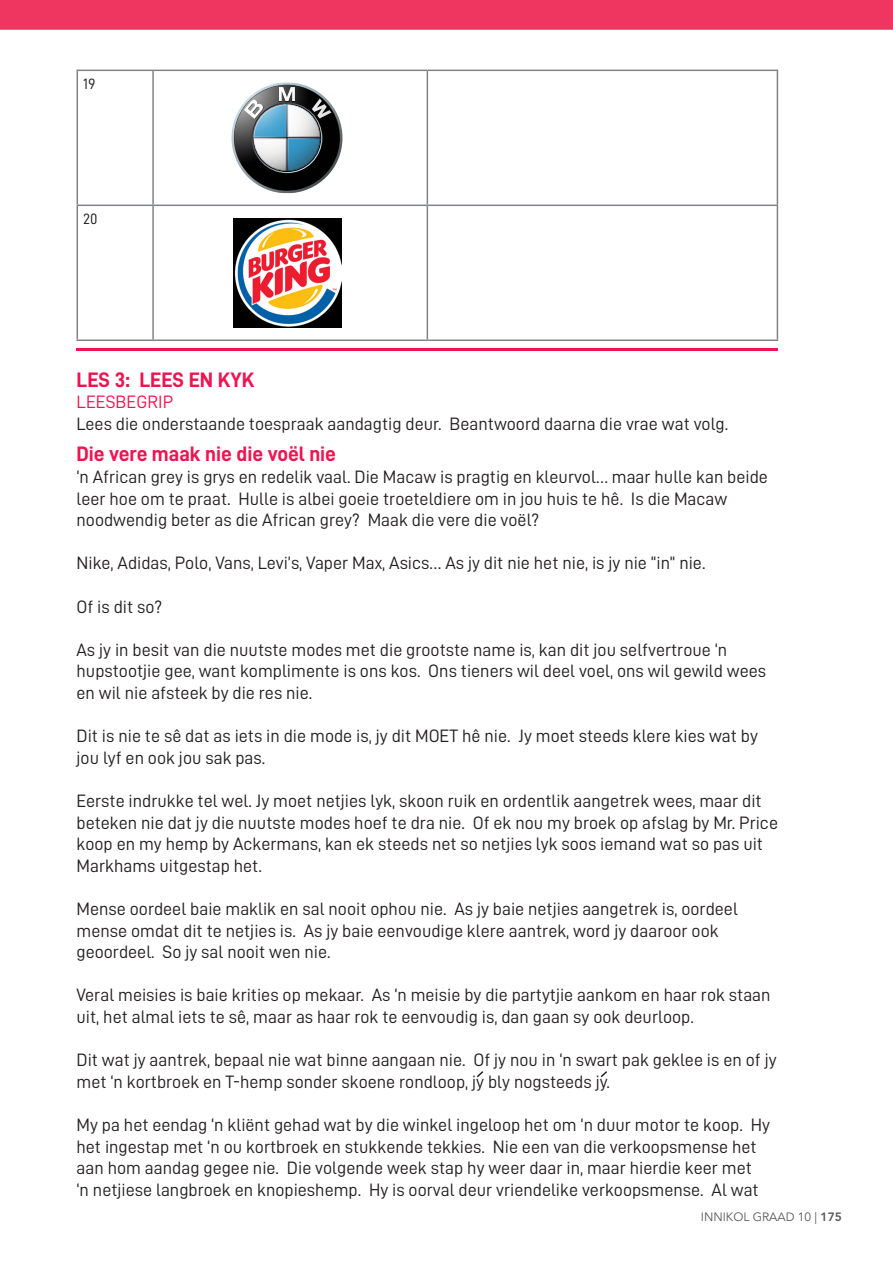
<style>
.page{position:relative;width:893px;height:1263px;background:#fff}
.page>*{position:absolute;margin:0;border:0;box-sizing:border-box;transform-origin:0 0}
.t1{font:21px "D DIN Bold";color:#ed1450}
.t2{font:18px/21.6px "D DIN";color:#231f20}
.t3{font:18px "D DIN";color:#ed1450}
.t4{font:15px "D DIN";color:#231f20}
.t5{font:12px "Avenir LT Std";color:#57585a}
.s1{font-weight:800}
</style>
<div class="page">
<hr style="left:77px;top:70px;width:76px;height:1px;background:#808285">
<hr style="left:77px;top:71px;width:1px;height:134px;background:#808285">
<hr style="left:153px;top:70px;width:274px;height:1px;background:#808285">
<hr style="left:152px;top:71px;width:2px;height:134px;background:#808285">
<hr style="left:427px;top:70px;width:351px;height:1px;background:#808285">
<hr style="left:427px;top:71px;width:1px;height:134px;background:#808285">
<hr style="left:777px;top:71px;width:1px;height:134px;background:#808285">
<hr style="left:77px;top:205px;width:76px;height:1px;background:#808285">
<hr style="left:77px;top:206px;width:1px;height:133px;background:#808285">
<hr style="left:153px;top:205px;width:274px;height:1px;background:#808285">
<hr style="left:152px;top:206px;width:2px;height:133px;background:#808285">
<hr style="left:427px;top:205px;width:351px;height:1px;background:#808285">
<hr style="left:427px;top:206px;width:1px;height:133px;background:#808285">
<hr style="left:777px;top:206px;width:1px;height:133px;background:#808285">
<hr style="left:77px;top:339px;width:76px;height:2px;background:#808285">
<hr style="left:153px;top:339px;width:274px;height:2px;background:#808285">
<hr style="left:427px;top:339px;width:351px;height:2px;background:#808285">
<svg style="left:232px;top:83px;width:110px;height:109px"></svg>
<img style="left:233px;top:218px;width:108px;height:109px">
<hr style="left:77px;top:349px;width:701px;height:2px;background:#ed1450">
<div style="left:0;top:0;width:893px;height:30px;background:#ee3661"></div>
<svg style="left:477px;top:1071px;width:7px;height:7px"></svg>
<svg style="left:600px;top:1071px;width:7px;height:7px"></svg>
<p class="t4" style="left:83px;top:75px;width:14px">19</p>
<p class="t4" style="left:83px;top:210px;width:16px">20</p>
<p class="t1" style="left:77px;top:368px;width:180px">LES 3: LEES EN KYK</p>
<p class="t3" style="left:77px;top:392px;width:98px">LEESBEGRIP</p>
<p class="t2" style="left:77px;top:412px;width:653px">Lees die onderstaande toespraak aandagtig deur. Beantwoord daarna die vrae wat volg.</p>
<p class="t1" style="left:77px;top:442px;width:261px">Die vere maak nie die voël nie</p>
<p class="t2" style="left:77px;top:466px;width:693px">‘n African grey is grys en redelik vaal. Die Macaw is pragtig en kleurvol… maar hulle kan beide leer hoe om te praat. Hulle is albei goeie troeteldiere om in jou huis te hê. Is die Macaw noodwendig beter as die African grey? Maak die vere die voël?</p>
<p class="t2" style="left:77px;top:552px;width:630px">Nike, Adidas, Polo, Vans, Levi’s, Vaper Max, Asics… As jy dit nie het nie, is jy nie “in” nie.</p>
<p class="t2" style="left:77px;top:595px;width:87px">Of is dit so?</p>
<p class="t2" style="left:77px;top:638px;width:691px">As jy in besit van die nuutste modes met die grootste name is, kan dit jou selfvertroue ‘n hupstootjie gee, want komplimente is ons kos. Ons tieners wil deel voel, ons wil gewild wees en wil nie afsteek by die res nie.</p>
<p class="t2" style="left:77px;top:725px;width:683px">Dit is nie te sê dat as iets in die mode is, jy dit MOET hê nie. Jy moet steeds klere kies wat by jou lyf en ook jou sak pas.</p>
<p class="t2" style="left:77px;top:790px;width:703px">Eerste indrukke tel wel. Jy moet netjies lyk, skoon ruik en ordentlik aangetrek wees, maar dit beteken nie dat jy die nuutste modes hoef te dra nie. Of ek nou my broek op afslag by Mr. Price koop en my hemp by Ackermans, kan ek steeds net so netjies lyk soos iemand wat so pas uit Markhams uitgestap het.</p>
<p class="t2" style="left:77px;top:898px;width:663px">Mense oordeel baie maklik en sal nooit ophou nie. As jy baie netjies aangetrek is, oordeel mense omdat dit te netjies is. As jy baie eenvoudige klere aantrek, word jy daaroor ook geoordeel. So jy sal nooit wen nie.</p>
<p class="t2" style="left:77px;top:984px;width:696px">Veral meisies is baie krities op mekaar. As ‘n meisie by die partytjie aankom en haar rok staan uit, het almal iets te sê, maar as haar rok te eenvoudig is, dan gaan sy ook deurloop.</p>
<p class="t2" style="left:77px;top:1049px;width:702px">Dit wat jy aantrek, bepaal nie wat binne aangaan nie. Of jy nou in ‘n swart pak geklee is en of jy met ‘n kortbroek en T-hemp sonder skoene rondloop, jy bly nogsteeds jy.</p>
<p class="t2" style="left:77px;top:1114px;width:695px">My pa het eendag ‘n kliënt gehad wat by die winkel ingeloop het om ‘n duur motor te koop. Hy het ingestap met ‘n ou kortbroek en stukkende tekkies. Nie een van die verkoopsmense het aan hom aandag gegee nie. Die volgende week stap hy weer daar in, maar hierdie keer met<br>‘n netjiese langbroek en knopieshemp. Hy is oorval deur vriendelike verkoopsmense. Al wat</p>
<p class="t5" style="left:701px;top:1210px;width:143px">INNIKOL GRAAD 10 | <span class="s1">175</span></p>
</div>
